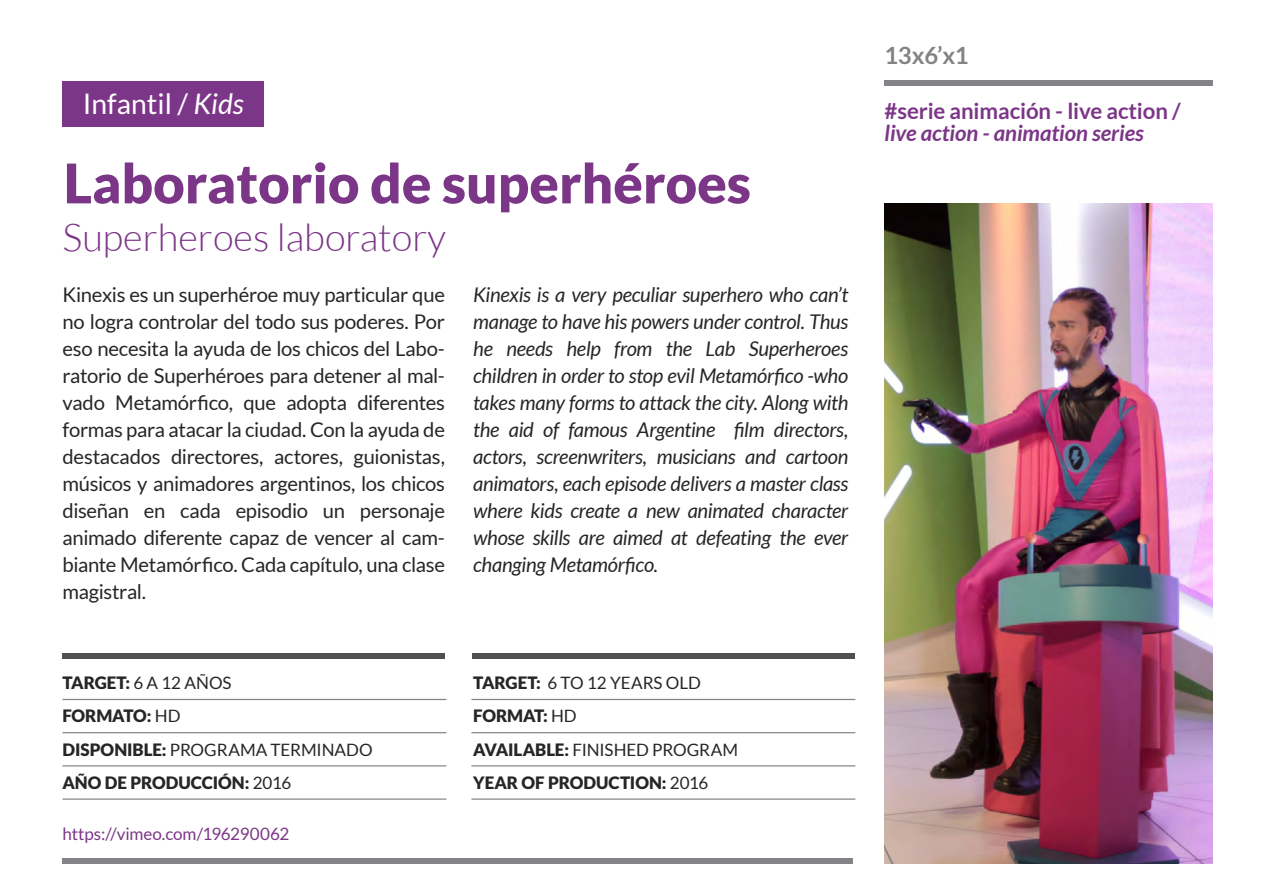
<style>
.page{position:relative;width:1263px;height:893px;background:#fff}
.page>*{position:absolute;margin:0;border:0;box-sizing:border-box;transform-origin:0 0}
.t1{font:900 54.6px "Lato";color:#7c3688}
.t2{font:300 38.1px "Lato";color:#7c3688}
.t3{font:28.35px "Lato";color:#fff}
.t4{font:700 23.85px "Lato";letter-spacing:-.015em;color:#848285}
.t5{font:700 22.2px "Lato";letter-spacing:-.005em;color:#7c3688}
.t6{font:italic 700 22.2px "Lato";letter-spacing:-.005em;color:#7c3688}
.t7{font:20.25px/27px "Lato";letter-spacing:-.02em;color:#262626;text-align:justify}
.t8{font:italic 20.25px/27px "Lato";letter-spacing:-.015em;color:#262626;text-align:justify}
.t9{font:900 17.1px/33.5px "Lato";letter-spacing:-.005em;color:#262626}
.t10{font:17.1px "Lato";letter-spacing:-.01em;color:#7c3688}
.s1{font-style:italic}
.s2{font-weight:400}
</style>
<div class="page">
<div style="left:885px;top:81px;width:328px;height:5px;background:#858387"></div>
<div style="left:62px;top:858px;width:791px;height:5px;background:#858387"></div>
<div style="left:62px;top:653px;width:383px;height:6px;background:#4f4f51"></div>
<div style="left:62px;top:81px;width:202px;height:45px;background:#7c3688"></div>
<div style="left:472px;top:653px;width:383px;height:6px;background:#4f4f51"></div>
<hr style="left:62px;top:699px;width:384px;height:1px;background:#858387">
<hr style="left:62px;top:732px;width:384px;height:1px;background:#858387">
<hr style="left:62px;top:765px;width:384px;height:1px;background:#858387">
<hr style="left:62px;top:798px;width:384px;height:2px;background:#858387">
<hr style="left:471px;top:699px;width:384px;height:1px;background:#858387">
<hr style="left:471px;top:732px;width:384px;height:1px;background:#858387">
<hr style="left:471px;top:765px;width:384px;height:1px;background:#858387">
<hr style="left:471px;top:798px;width:384px;height:2px;background:#858387">
<img style="left:885px;top:203px;width:328px;height:660px">
<h3 class="t3" style="left:83px;top:88px;width:163px">Infantil / <span class="s1">Kids</span></h3>
<h1 class="t1" style="left:64px;top:151px;width:689px">Laboratorio de superhéroes</h1>
<h2 class="t2" style="left:62px;top:217px;width:385px">Superheroes laboratory</h2>
<p class="t7" style="left:62px;top:281px;width:384px">Kinexis es un superhéroe muy particular que no logra controlar del todo sus poderes. Por eso necesita la ayuda de los chicos del Labo&shy;ratorio de Superhéroes para detener al mal&shy;vado Metamórfico, que adopta diferentes formas para atacar la ciudad. Con la ayuda de destacados directores, actores, guionistas, músicos y animadores argentinos, los chicos diseñan en cada episodio un personaje animado diferente capaz de vencer al cam&shy;biante Metamórfico. Cada capítulo, una clase magistral.</p>
<p class="t8" style="left:473px;top:281px;width:377px">Kinexis is a very peculiar superhero who can’t manage to have his powers under control. Thus he needs help from the Lab Superheroes children in order to stop evil Metamórfico -who takes many forms to attack the city. Along with the aid of famous Argentine film directors, actors, screenwriters, musicians and cartoon animators, each episode delivers a master class where kids create a new animated character whose skills are aimed at defeating the ever changing Metamórfico.</p>
<p class="t9" style="left:62px;top:666px;width:312px">TARGET: <span class="s2">6 A 12 AÑOS<br></span>FORMATO: <span class="s2">HD<br></span>DISPONIBLE: <span class="s2">PROGRAMA TERMINADO<br></span>AÑO DE PRODUCCIÓN: <span class="s2">2016</span></p>
<p class="t10" style="left:62px;top:824px;width:229px">https://vimeo.com/196290062</p>
<p class="t9" style="left:473px;top:666px;width:266px">TARGET: <span class="s2">6 TO 12 YEARS OLD<br></span>FORMAT: <span class="s2">HD<br></span>AVAILABLE: <span class="s2">FINISHED PROGRAM<br></span>YEAR OF PRODUCTION: <span class="s2">2016</span></p>
<p class="t4" style="left:885px;top:42px;width:86px">13x6’x1</p>
<p class="t5" style="left:885px;top:98px;width:298px">#serie animación - live action /</p>
<p class="t6" style="left:885px;top:120px;width:261px">live action - animation series</p>
</div>
